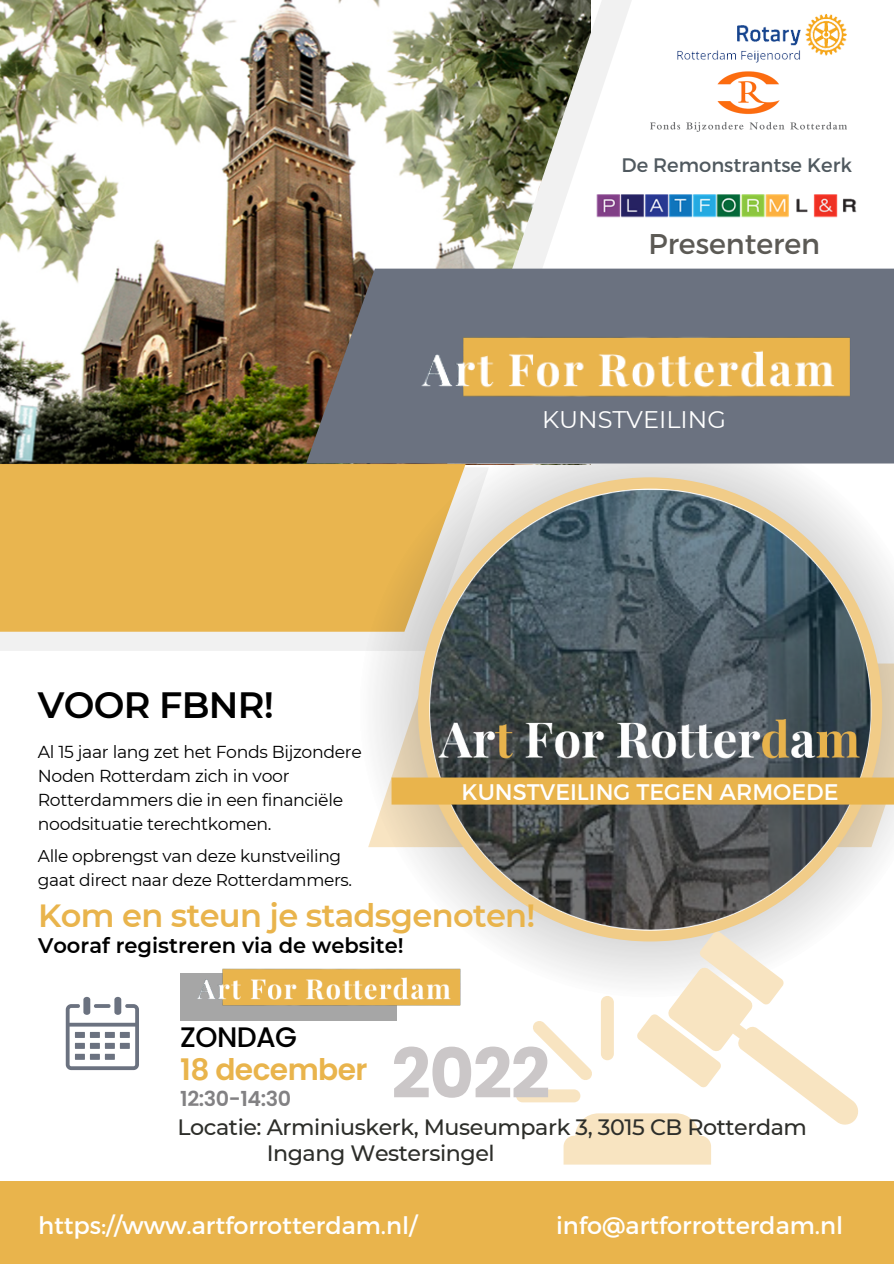
<style>
.page{position:relative;width:894px;height:1264px;background:#fff}
.page>*{position:absolute;margin:0;border:0;box-sizing:border-box;transform-origin:0 0}
.t1{font:700 68.85px "Poppins";color:#cbc7c8}
.t2{font:600 36.6px "Montserrat";letter-spacing:-.02em;color:#000}
.t3{font:600 32.1px "Montserrat";letter-spacing:-.02em;color:#e9b44c}
.t4{font:600 29.7px "Poppins";letter-spacing:-.02em;color:#e9b44c}
.t5{font:28.5px "Montserrat";color:#5c5a55}
.t6{font:500 28.2px "Poppins";letter-spacing:-.02em;color:#000}
.t7{font:24px "Montserrat";color:#fff}
.t8{font:22.5px "Montserrat";color:#fff}
.t9{font:500 22.2px/26px "Montserrat";letter-spacing:-.02em;color:#2d2e2a}
.t10{font:600 21px "Montserrat";color:#000}
.t11{font:600 20.7px "Poppins";letter-spacing:-.02em;color:#828183}
.t12{font:19.5px "Montserrat";color:#50595f}
.t13{font:17.25px/24px "Montserrat";letter-spacing:-.02em;color:#000}
.t14{font:16.95px/23.7px "Montserrat";letter-spacing:-.02em;color:#000}
</style>
<div class="page">
<img style="left:0;top:0;width:447px;height:464px">
<div style="left:0;top:631px;width:359px;height:20px;background:#f1f1f1"></div>
<div style="left:0;top:464px;width:359px;height:167px;background:#e9b54f"></div>
<svg style="left:447px;top:0;width:30px;height:268px"></svg>
<svg style="left:477px;top:0;width:370px;height:268px"></svg>
<svg style="left:359px;top:463px;width:534px;height:486px"></svg>
<svg style="left:306px;top:268px;width:587px;height:195px;fill:#6b7280"></svg>
<svg style="left:66px;top:996px;width:73px;height:74px"></svg>
<div style="left:0;top:1181px;width:893px;height:82px;background:#e9b44c"></div>
<img style="left:650px;top:72px;width:196px;height:59px">
<svg style="left:516px;top:930px;width:343px;height:234px"></svg>
<div style="left:418px;top:477px;width:464px;height:464px;background:#f1cc88;border-radius:50%"></div>
<img style="left:663px;top:0;width:184px;height:72px">
<img style="left:590px;top:195px;width:267px;height:23px">
<img style="left:180px;top:934px;width:315px;height:87px">
<img style="left:360px;top:281px;width:533px;height:162px">
<img style="left:429px;top:488px;width:442px;height:442px;border-radius:50%">
<div style="left:391px;top:777px;width:502px;height:27px;background:#e9b44c"></div>
<p class="t12" style="left:621px;top:152px;width:232px">De Remonstrantse Kerk</p>
<h3 class="t5" style="left:648px;top:225px;width:173px">Presenteren</h3>
<h3 class="t7" style="left:542px;top:405px;width:185px">KUNSTVEILING</h3>
<h2 class="t2" style="left:38px;top:682px;width:237px">VOOR FBNR!</h2>
<p class="t13" style="left:38px;top:739px;width:325px">Al 15 jaar lang zet het Fonds Bijzondere Noden Rotterdam zich in voor Rotterdammers die in een financiële noodsituatie terechtkomen.</p>
<p class="t14" style="left:38px;top:844px;width:316px">Alle opbrengst van deze kunstveiling gaat direct naar deze Rotterdammers.</p>
<h3 class="t8" style="left:461px;top:777px;width:378px">KUNSTVEILING TEGEN ARMOEDE</h3>
<h3 class="t3" style="left:38px;top:896px;width:499px">Kom en steun je stadsgenoten!</h3>
<p class="t10" style="left:38px;top:933px;width:367px">Vooraf registreren via de website!</p>
<h3 class="t6" style="left:180px;top:1017px;width:118px">ZONDAG</h3>
<h3 class="t4" style="left:180px;top:1048px;width:189px">18 december</h3>
<p class="t11" style="left:180px;top:1084px;width:112px">12:30-14:30</p>
<h1 class="t1" style="left:391px;top:1025px;width:160px">2022</h1>
<p class="t9" style="left:266px;top:1114px;width:541px;text-indent:-89px">Locatie: Arminiuskerk, Museumpark 3, 3015 CB Rotterdam<br>Ingang Westersingel</p>
<h3 class="t7" style="left:38px;top:1209px;width:380px">https://www.artforrotterdam.nl/</h3>
<h3 class="t7" style="left:556px;top:1209px;width:288px">info@artforrotterdam.nl</h3>
</div>
